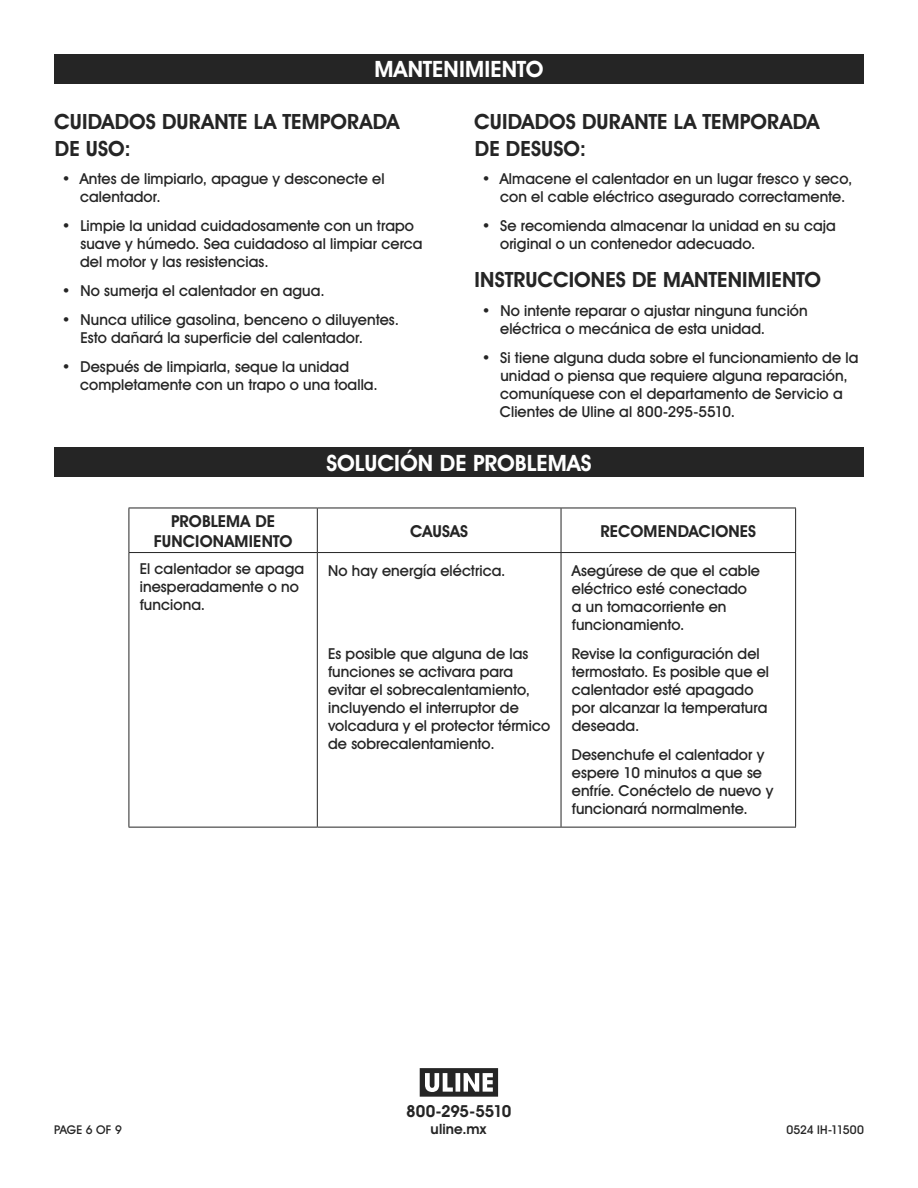
<style>
.page{position:relative;width:918px;height:1188px;background:#fff}
.page>*{position:absolute;margin:0;border:0;box-sizing:border-box;transform-origin:0 0}
.t1{font:700 22.5px "Uline Two Knine";letter-spacing:.005em;color:#fff}
.t2{font:700 21px/27px "Uline Two Knine";letter-spacing:.005em;color:#252525}
.t3{font:700 16.5px/19.8px "Uline Two Knine";letter-spacing:.005em;color:#252525;text-align:center}
.t4{font:700 16.5px "Uline Two Knine";letter-spacing:-.015em;color:#252525}
.t5{font:15px/18px "Uline Two Knine";letter-spacing:.005em;color:#252525}
.t6{font:700 14.25px "Uline Two Knine";letter-spacing:.01em;color:#252525}
.t7{font:12px "Uline Two Knine";color:#252525}
</style>
<div class="page">
<div style="left:54px;top:447px;width:810px;height:30px;background:#252525"></div>
<hr style="left:317px;top:508px;width:1px;height:44px;background:#252525">
<hr style="left:561px;top:508px;width:1px;height:44px;background:#252525">
<hr style="left:317px;top:553px;width:1px;height:274px;background:#252525">
<hr style="left:561px;top:553px;width:1px;height:274px;background:#252525">
<hr style="left:129px;top:508px;width:188px;height:1px;background:#252525">
<hr style="left:129px;top:508px;width:1px;height:44px;background:#252525">
<hr style="left:317px;top:508px;width:244px;height:1px;background:#252525">
<hr style="left:561px;top:508px;width:235px;height:1px;background:#252525">
<hr style="left:795px;top:508px;width:1px;height:44px;background:#252525">
<hr style="left:129px;top:552px;width:188px;height:1px;background:#252525">
<hr style="left:129px;top:553px;width:1px;height:274px;background:#252525">
<hr style="left:795px;top:553px;width:1px;height:274px;background:#252525">
<hr style="left:129px;top:827px;width:188px;height:1px;background:#252525">
<hr style="left:317px;top:827px;width:244px;height:1px;background:#252525">
<hr style="left:561px;top:827px;width:235px;height:1px;background:#252525">
<hr style="left:317px;top:552px;width:244px;height:1px;background:#252525">
<hr style="left:561px;top:552px;width:235px;height:1px;background:#252525">
<svg style="left:420px;top:1068px;width:78px;height:29px"></svg>
<div style="left:54px;top:54px;width:810px;height:30px;background:#252525"></div>
<h1 class="t1" style="left:375px;top:56px;width:170px">MANTENIMIENTO</h1>
<h2 class="t2" style="left:54px;top:107px;width:347px">CUIDADOS DURANTE LA TEMPORADA<br>DE USO:</h2>
<p class="t5" style="left:80px;top:170px;width:306px;text-indent:-18px">• Antes de limpiarlo, apague y desconecte el calentador.</p>
<p class="t5" style="left:80px;top:217px;width:344px;text-indent:-18px">• Limpie la unidad cuidadosamente con un trapo suave y húmedo. Sea cuidadoso al limpiar cerca del motor y las resistencias.</p>
<p class="t5" style="left:62px;top:281px;width:264px">• No sumerja el calentador en agua.</p>
<p class="t5" style="left:80px;top:310px;width:320px;text-indent:-19px">• Nunca utilice gasolina, benceno o diluyentes.<br>Esto dañará la superficie del calentador.</p>
<p class="t5" style="left:80px;top:357px;width:299px;text-indent:-18px">• Después de limpiarla, seque la unidad completamente con un trapo o una toalla.</p>
<h2 class="t2" style="left:474px;top:107px;width:347px">CUIDADOS DURANTE LA TEMPORADA<br>DE DESUSO:</h2>
<p class="t5" style="left:500px;top:170px;width:354px;text-indent:-18px">• Almacene el calentador en un lugar fresco y seco, con el cable eléctrico asegurado correctamente.</p>
<p class="t5" style="left:500px;top:217px;width:337px;text-indent:-18px">• Se recomienda almacenar la unidad en su caja original o un contenedor adecuado.</p>
<h2 class="t2" style="left:475px;top:266px;width:348px">INSTRUCCIONES DE MANTENIMIENTO</h2>
<p class="t5" style="left:500px;top:301px;width:309px;text-indent:-18px">• No intente reparar o ajustar ninguna función eléctrica o mecánica de esta unidad.</p>
<p class="t5" style="left:500px;top:348px;width:360px;text-indent:-18px">• Si tiene alguna duda sobre el funcionamiento de la unidad o piensa que requiere alguna reparación, comuníquese con el departamento de Servicio a Clientes de Uline al 800-295-5510.</p>
<h1 class="t1" style="left:326px;top:449px;width:267px">SOLUCIÓN DE PROBLEMAS</h1>
<p class="t3" style="left:154px;top:511px;width:140px">PROBLEMA DE<br>FUNCIONAMIENTO</p>
<p class="t3" style="left:410px;top:521px;width:59px">CAUSAS</p>
<p class="t3" style="left:600px;top:521px;width:157px">RECOMENDACIONES</p>
<p class="t5" style="left:140px;top:559px;width:166px">El calentador se apaga inesperadamente o no funciona.</p>
<p class="t5" style="left:328px;top:562px;width:179px">No hay energía eléctrica.</p>
<p class="t5" style="left:328px;top:645px;width:224px">Es posible que alguna de las funciones se activara para evitar el sobrecalentamiento, incluyendo el interruptor de volcadura y el protector térmico de sobrecalentamiento.</p>
<p class="t5" style="left:572px;top:562px;width:190px">Asegúrese de que el cable eléctrico esté conectado a un tomacorriente en funcionamiento.</p>
<p class="t5" style="left:572px;top:644px;width:199px">Revise la configuración del termostato. Es posible que el calentador esté apagado por alcanzar la temperatura deseada.</p>
<p class="t5" style="left:572px;top:745px;width:203px">Desenchufe el calentador y espere 10 minutos a que se enfríe. Conéctelo de nuevo y funcionará normalmente.</p>
<p class="t4" style="left:406px;top:1101px;width:107px">800-295-5510</p>
<p class="t6" style="left:431px;top:1120px;width:57px">uline.mx</p>
<p class="t7" style="left:54px;top:1122px;width:69px">PAGE 6 OF 9</p>
<p class="t7" style="left:786px;top:1122px;width:79px">0524 IH-11500</p>
</div>
